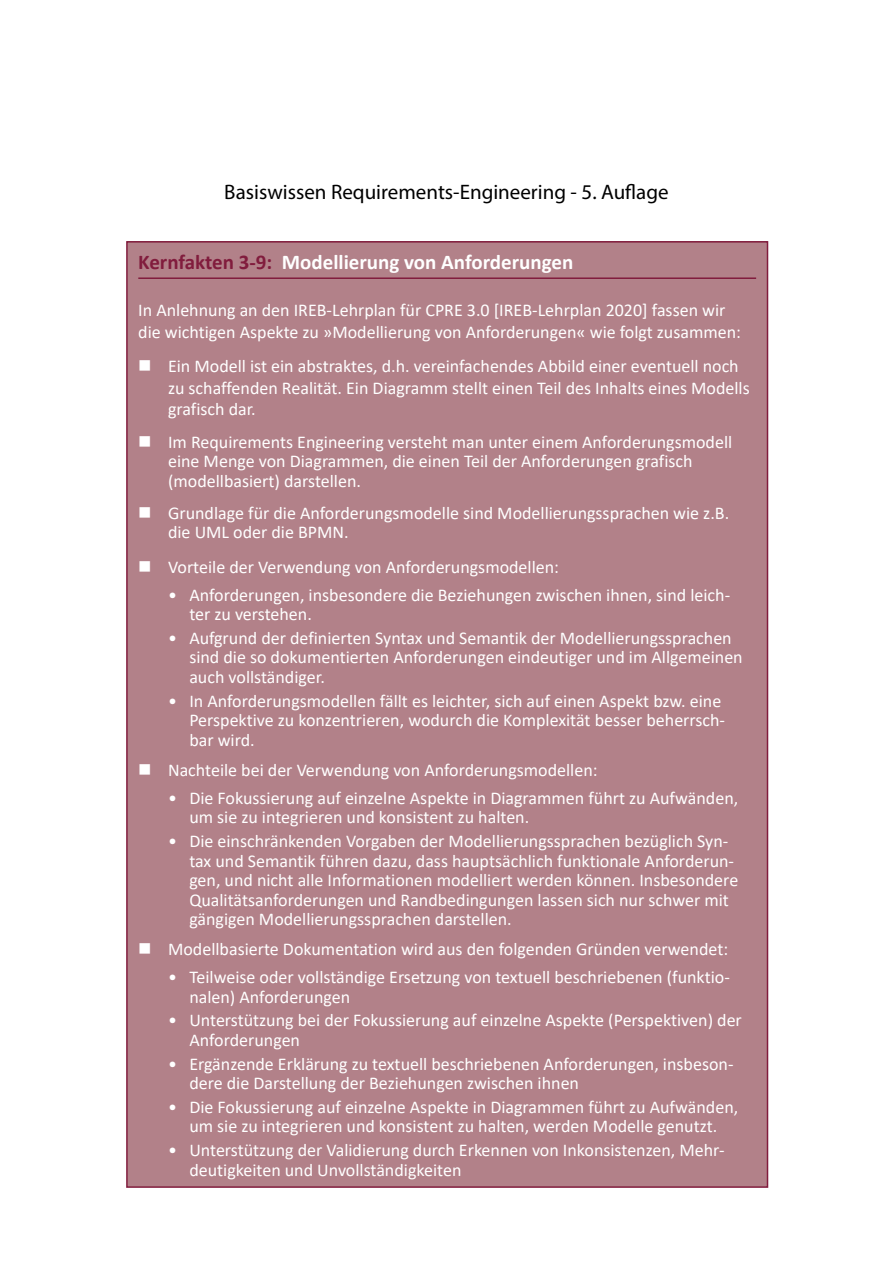
<style>
.page{position:relative;width:893px;height:1263px;background:#fff}
.page>*{position:absolute;margin:0;border:0;box-sizing:border-box;transform-origin:0 0}
.t1{font:21px "Myriad Pro";color:#000}
.t2{font:700 21px "Calibri";color:#fff}
.t3{font:18px/19.5px "Calibri";color:#fff}
.s1{color:#811c3d}
</style>
<div class="page">
<div style="left:127px;top:242px;width:640px;height:945px;background:#b28189"></div>
<hr style="left:138px;top:277px;width:618px;height:2px;background:#811c3d">
<p class="t1" style="left:224px;top:179px;width:446px">Basiswissen Requirements-Engineering - 5. Auflage</p>
<p class="t2" style="left:138px;top:247px;width:436px"><span class="s1">Kernfakten 3-9:</span> Modellierung von Anforderungen</p>
<p class="t3" style="left:138px;top:299px;width:604px;line-height:21.6px">In Anlehnung an den IREB-Lehrplan für CPRE 3.0 [IREB-Lehrplan 2020] fassen wir die wichtigen Aspekte zu »Modellierung von Anforderungen« wie folgt zusammen:</p>
<p class="t3" style="left:168px;top:355px;width:583px;line-height:21.6px">Ein Modell ist ein abstraktes, d.h. vereinfachendes Abbild einer eventuell noch zu schaffenden Realität. Ein Diagramm stellt einen Teil des Inhalts eines Modells grafisch dar.</p>
<p class="t3" style="left:168px;top:431px;width:566px">Im Requirements Engineering versteht man unter einem Anforderungsmodell eine Menge von Diagrammen, die einen Teil der Anforderungen grafisch (modellbasiert) darstellen.</p>
<p class="t3" style="left:168px;top:503px;width:563px">Grundlage für die Anforderungsmodelle sind Modellierungssprachen wie z.B. die UML oder die BPMN.</p>
<p class="t3" style="left:168px;top:556px;width:393px">Vorteile der Verwendung von Anforderungsmodellen:</p>
<p class="t3" style="left:189px;top:584px;width:542px;text-indent:-21px">• Anforderungen, insbesondere die Beziehungen zwischen ihnen, sind leich&shy;ter zu verstehen.</p>
<p class="t3" style="left:189px;top:628px;width:555px;text-indent:-21px">• Aufgrund der definierten Syntax und Semantik der Modellierungssprachen sind die so dokumentierten Anforderungen eindeutiger und im Allgemeinen auch vollständiger.</p>
<p class="t3" style="left:189px;top:690px;width:537px;text-indent:-21px">• In Anforderungsmodellen fällt es leichter, sich auf einen Aspekt bzw. eine<br>Perspektive zu konzentrieren, wodurch die Komplexität besser beherrsch&shy;bar wird.</p>
<p class="t3" style="left:168px;top:759px;width:431px">Nachteile bei der Verwendung von Anforderungsmodellen:</p>
<p class="t3" style="left:189px;top:787px;width:550px;text-indent:-21px">• Die Fokussierung auf einzelne Aspekte in Diagrammen führt zu Aufwänden, um sie zu integrieren und konsistent zu halten.</p>
<p class="t3" style="left:189px;top:831px;width:550px;text-indent:-21px">• Die einschränkenden Vorgaben der Modellierungssprachen bezüglich Syn&shy;tax und Semantik führen dazu, dass hauptsächlich funktionale Anforderun&shy;gen, und nicht alle Informationen modelliert werden können. Insbesondere Qualitätsanforderungen und Randbedingungen lassen sich nur schwer mit gängigen Modellierungssprachen darstellen.</p>
<p class="t3" style="left:168px;top:939px;width:562px">Modellbasierte Dokumentation wird aus den folgenden Gründen verwendet:</p>
<p class="t3" style="left:189px;top:967px;width:542px;text-indent:-21px">• Teilweise oder vollständige Ersetzung von textuell beschriebenen (funktio&shy;nalen) Anforderungen</p>
<p class="t3" style="left:189px;top:1010px;width:554px;text-indent:-21px">• Unterstützung bei der Fokussierung auf einzelne Aspekte (Perspektiven) der<br>Anforderungen</p>
<p class="t3" style="left:189px;top:1053px;width:546px;text-indent:-21px">• Ergänzende Erklärung zu textuell beschriebenen Anforderungen, insbeson&shy;dere die Darstellung der Beziehungen zwischen ihnen</p>
<p class="t3" style="left:168px;top:1097px;width:572px;text-align:center">• Die Fokussierung auf einzelne Aspekte in Diagrammen führt zu Aufwänden, um sie zu integrieren und konsistent zu halten, werden Modelle genutzt.</p>
<p class="t3" style="left:189px;top:1140px;width:537px;text-indent:-21px">• Unterstützung der Validierung durch Erkennen von Inkonsistenzen, Mehr&shy;deutigkeiten und Unvollständigkeiten</p>
</div>
